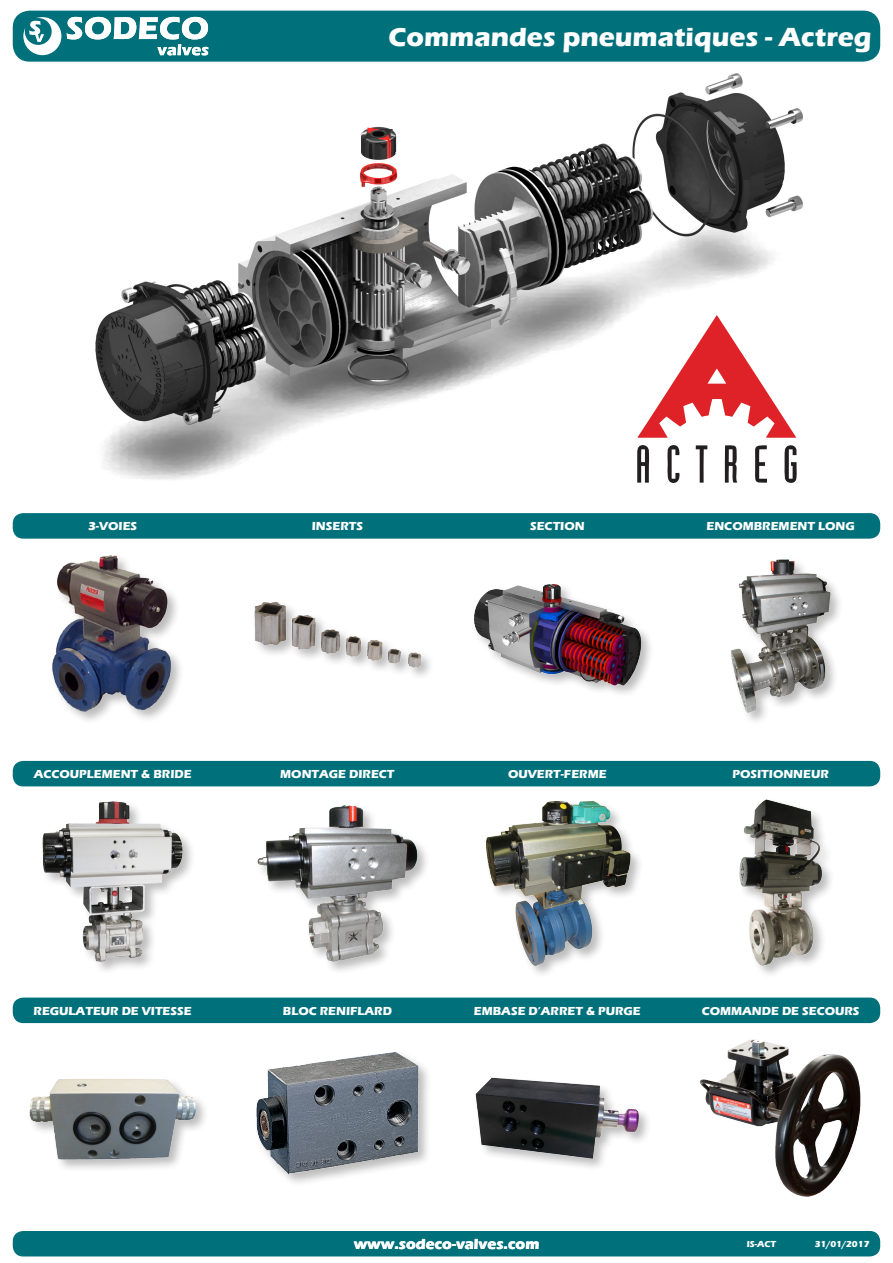
<style>
.page{position:relative;width:893px;height:1263px;background:#fff}
.page>*{position:absolute;margin:0;border:0;box-sizing:border-box;transform-origin:0 0}
.t1{font:700 27px "Eras ITC";color:#fff}
.t2{font:700 15px "Eras ITC";color:#fff}
.t3{font:700 12px "Eras ITC";color:#fff}
.t4{font:700 9px "Eras ITC";color:#fff}
</style>
<div class="page">
<div style="left:13px;top:1231px;width:867px;height:25px;background:#00707b;border-radius:10px"></div>
<div style="left:13px;top:11px;width:867px;height:51px;background:#00707b;border-radius:17px"></div>
<div style="left:13px;top:513px;width:867px;height:26px;background:#00707b;border-radius:10px"></div>
<div style="left:13px;top:761px;width:867px;height:25px;background:#00707b;border-radius:10px"></div>
<div style="left:13px;top:997px;width:867px;height:26px;background:#00707b;border-radius:10px"></div>
<img style="left:95px;top:73px;width:708px;height:410px">
<img style="left:52px;top:555px;width:127px;height:164px">
<div style="left:252px;top:600px;width:183px;height:81px;background:#231f20;opacity:.3"></div>
<img style="left:252px;top:600px;width:170px;height:68px">
<div style="left:472px;top:582px;width:182px;height:116px;background:#231f20;opacity:.3"></div>
<img style="left:472px;top:582px;width:170px;height:104px">
<div style="left:729px;top:557px;width:115px;height:169px;background:#231f20;opacity:.3"></div>
<img style="left:729px;top:557px;width:103px;height:162px">
<div style="left:41px;top:800px;width:156px;height:175px;background:#231f20;opacity:.3"></div>
<img style="left:41px;top:800px;width:146px;height:165px">
<div style="left:256px;top:804px;width:174px;height:171px;background:#231f20;opacity:.3"></div>
<img style="left:256px;top:804px;width:166px;height:159px">
<div style="left:484px;top:798px;width:160px;height:180px;background:#231f20;opacity:.3"></div>
<img style="left:484px;top:798px;width:148px;height:169px">
<div style="left:738px;top:797px;width:97px;height:182px;background:#231f20;opacity:.3"></div>
<img style="left:738px;top:797px;width:86px;height:170px">
<div style="left:28px;top:1077px;width:182px;height:96px;background:#231f20;opacity:.3"></div>
<img style="left:28px;top:1077px;width:170px;height:84px">
<div style="left:254px;top:1050px;width:178px;height:137px;background:#231f20;opacity:.3"></div>
<img style="left:254px;top:1050px;width:168px;height:127px">
<div style="left:474px;top:1076px;width:178px;height:96px;background:#231f20;opacity:.3"></div>
<img style="left:474px;top:1076px;width:168px;height:87px">
<img style="left:700px;top:1039px;width:161px;height:158px">
<svg style="left:637px;top:315px;width:159px;height:123px"></svg>
<svg style="left:636px;top:445px;width:13px;height:38px"></svg>
<svg style="left:666px;top:444px;width:14px;height:39px"></svg>
<svg style="left:784px;top:444px;width:13px;height:39px"></svg>
<svg style="left:696px;top:445px;width:11px;height:38px"></svg>
<svg style="left:725px;top:445px;width:12px;height:38px"></svg>
<svg style="left:755px;top:445px;width:12px;height:38px"></svg>
<svg style="left:23px;top:17px;width:38px;height:38px"></svg>
<svg style="left:67px;top:17px;width:141px;height:38px"></svg>
<p class="t1" style="left:388px;top:21px;width:485px">Commandes pneumatiques - Actreg</p>
<p class="t3" style="left:88px;top:519px;width:51px">3-VOIES</p>
<p class="t3" style="left:312px;top:519px;width:53px">INSERTS</p>
<p class="t3" style="left:34px;top:767px;width:160px">ACCOUPLEMENT &amp; BRIDE</p>
<p class="t3" style="left:280px;top:767px;width:116px">MONTAGE DIRECT</p>
<p class="t3" style="left:530px;top:519px;width:56px">SECTION</p>
<p class="t3" style="left:508px;top:767px;width:100px">OUVERT-FERME</p>
<p class="t3" style="left:706px;top:519px;width:150px">ENCOMBREMENT LONG</p>
<p class="t3" style="left:732px;top:767px;width:98px">POSITIONNEUR</p>
<p class="t3" style="left:34px;top:1003px;width:160px">REGULATEUR DE VITESSE</p>
<p class="t3" style="left:283px;top:1003px;width:111px">BLOC RENIFLARD</p>
<p class="t3" style="left:474px;top:1003px;width:169px">EMBASE D’ARRET &amp; PURGE</p>
<p class="t3" style="left:702px;top:1003px;width:159px">COMMANDE DE SECOURS</p>
<p class="t2" style="left:354px;top:1235px;width:187px">www.sodeco-valves.com</p>
<p class="t4" style="left:747px;top:1239px;width:31px">IS-ACT</p>
<p class="t4" style="left:815px;top:1239px;width:56px">31/01/2017</p>
</div>
